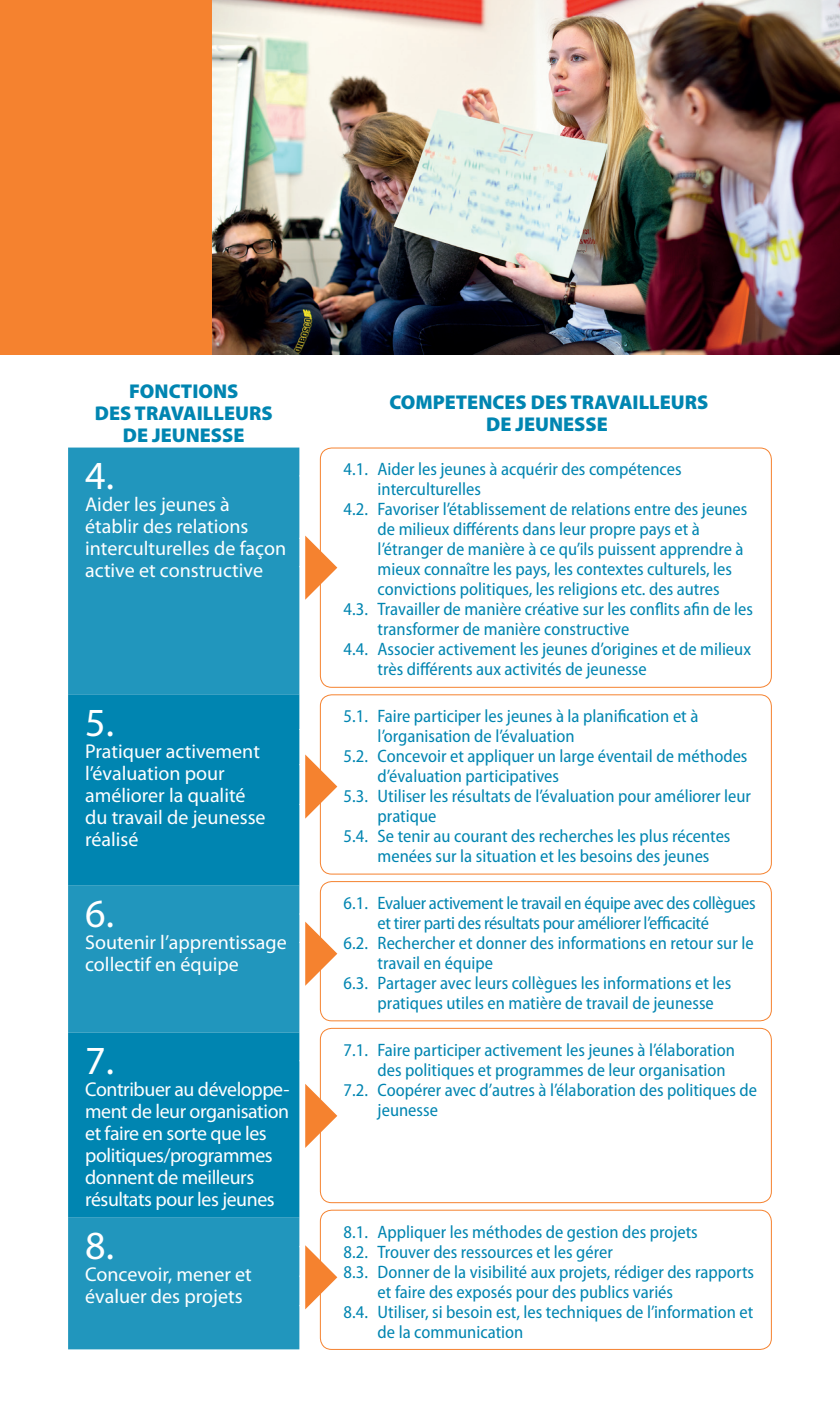
<style>
.page{position:relative;width:840px;height:1418px;background:#fff}
.page>*{position:absolute;margin:0;border:0;box-sizing:border-box;transform-origin:0 0}
.t1{font:40px "Myriad Pro";color:#fff}
.t2{font:20px/22px "Myriad Pro";color:#fff}
.t3{font:20px/22px "Myriad Pro";letter-spacing:-.02em;color:#fff}
.t4{font:900 20px/22px "Myriad Pro";color:#0085b1;text-align:center}
.t5{font:semi-condensed 18px "Myriad Pro";color:#0085b1}
.t6{font:semi-condensed 18px "Myriad Pro";letter-spacing:-.02em;color:#0085b1}
</style>
<div class="page">
<div style="left:0;top:0;width:215px;height:354px;background:#f5822f"></div>
<svg style="left:68px;top:447px;width:231px;height:902px;background:#2397bd"></svg>
<svg style="left:68px;top:694px;width:231px;height:523px;background:#098ab4"></svg>
<svg style="left:305px;top:1083px;width:32px;height:64px"></svg>
<svg style="left:299px;top:921px;width:39px;height:64px"></svg>
<svg style="left:299px;top:754px;width:39px;height:64px"></svg>
<svg style="left:299px;top:535px;width:39px;height:64px"></svg>
<svg style="left:299px;top:1245px;width:39px;height:64px"></svg>
<div style="left:320px;top:447px;width:451px;height:240px;border:1px solid #f5822f;border-radius:11px"></div>
<div style="left:320px;top:694px;width:451px;height:180px;border:1px solid #f5822f;border-radius:11px"></div>
<div style="left:320px;top:881px;width:451px;height:140px;border:1px solid #f5822f;border-radius:11px"></div>
<div style="left:320px;top:1027px;width:451px;height:176px;border:1px solid #f5822f;border-radius:11px"></div>
<div style="left:320px;top:1209px;width:451px;height:140px;border:1px solid #f5822f;border-radius:11px"></div>
<img style="left:213px;top:0;width:626px;height:354px">
<p class="t4" style="left:95px;top:379px;width:179px">FONCTIONS<br>DES TRAVAILLEURS<br>DE JEUNESSE</p>
<p class="t4" style="left:389px;top:390px;width:320px">COMPETENCES DES TRAVAILLEURS<br>DE JEUNESSE</p>
<h1 class="t1" style="left:85px;top:451px;width:30px">4.</h1>
<p class="t2" style="left:85px;top:493px;width:202px">Aider les jeunes à établir des relations interculturelles de façon active et constructive</p>
<p class="t5" style="left:343px;top:458px;width:339px">4.1. Aider les jeunes à acquérir des compétences</p>
<p class="t5" style="left:377px;top:478px;width:105px">interculturelles</p>
<p class="t5" style="left:343px;top:498px;width:405px">4.2. Favoriser l’établissement de relations entre des jeunes</p>
<p class="t5" style="left:377px;top:518px;width:323px">de milieux différents dans leur propre pays et à</p>
<p class="t5" style="left:377px;top:538px;width:367px">l’étranger de manière à ce qu’ils puissent apprendre à</p>
<p class="t5" style="left:377px;top:558px;width:356px">mieux connaître les pays, les contextes culturels, les</p>
<p class="t5" style="left:377px;top:578px;width:343px">convictions politiques, les religions etc. des autres</p>
<p class="t5" style="left:343px;top:598px;width:411px">4.3. Travailler de manière créative sur les conflits afin de les</p>
<p class="t5" style="left:377px;top:618px;width:253px">transformer de manière constructive</p>
<p class="t5" style="left:343px;top:638px;width:408px">4.4. Associer activement les jeunes d’origines et de milieux</p>
<p class="t5" style="left:377px;top:658px;width:270px">très différents aux activités de jeunesse</p>
<p class="t5" style="left:343px;top:705px;width:356px">5.1. Faire participer les jeunes à la planification et à</p>
<p class="t5" style="left:377px;top:725px;width:198px">l’organisation de l’évaluation</p>
<p class="t5" style="left:343px;top:745px;width:405px">5.2. Concevoir et appliquer un large éventail de méthodes</p>
<p class="t5" style="left:377px;top:765px;width:183px">d’évaluation participatives</p>
<p class="t5" style="left:343px;top:785px;width:409px">5.3. Utiliser les résultats de l’évaluation pour améliorer leur</p>
<p class="t5" style="left:377px;top:805px;width:60px">pratique</p>
<p class="t5" style="left:343px;top:825px;width:388px">5.4. Se tenir au courant des recherches les plus récentes</p>
<p class="t5" style="left:377px;top:845px;width:333px">menées sur la situation et les besoins des jeunes</p>
<p class="t6" style="left:343px;top:891px;width:413px">6.1. Evaluer activement le travail en équipe avec des collègues</p>
<p class="t6" style="left:377px;top:911px;width:332px">et tirer parti des résultats pour améliorer l’efficacité</p>
<p class="t5" style="left:343px;top:931px;width:411px">6.2. Rechercher et donner des informations en retour sur le</p>
<p class="t5" style="left:377px;top:951px;width:117px">travail en équipe</p>
<p class="t5" style="left:343px;top:971px;width:389px">6.3. Partager avec leurs collègues les informations et les</p>
<p class="t5" style="left:377px;top:991px;width:337px">pratiques utiles en matière de travail de jeunesse</p>
<p class="t5" style="left:343px;top:1038px;width:392px">7.1. Faire participer activement les jeunes à l’élaboration</p>
<p class="t5" style="left:377px;top:1058px;width:349px">des politiques et programmes de leur organisation</p>
<p class="t5" style="left:343px;top:1078px;width:415px">7.2. Coopérer avec d’autres à l’élaboration des politiques de</p>
<p class="t5" style="left:377px;top:1098px;width:62px">jeunesse</p>
<h1 class="t1" style="left:85px;top:697px;width:30px">5.</h1>
<p class="t2" style="left:85px;top:739px;width:182px">Pratiquer activement l’évaluation pour améliorer la qualité du travail de jeunesse réalisé</p>
<h1 class="t1" style="left:85px;top:888px;width:30px">6.</h1>
<p class="t2" style="left:85px;top:931px;width:203px">Soutenir l’apprentissage collectif en équipe</p>
<h1 class="t1" style="left:85px;top:1035px;width:30px">7.</h1>
<p class="t3" style="left:85px;top:1077px;width:206px">Contribuer au développe&shy;ment de leur organisation et faire en sorte que les politiques/programmes donnent de meilleurs résultats pour les jeunes</p>
<h1 class="t1" style="left:85px;top:1220px;width:30px">8.</h1>
<p class="t2" style="left:85px;top:1262px;width:168px">Concevoir, mener et évaluer des projets</p>
<p class="t5" style="left:343px;top:1220px;width:355px">8.1. Appliquer les méthodes de gestion des projets</p>
<p class="t5" style="left:343px;top:1240px;width:270px">8.2. Trouver des ressources et les gérer</p>
<p class="t5" style="left:343px;top:1260px;width:412px">8.3. Donner de la visibilité aux projets, rédiger des rapports</p>
<p class="t5" style="left:377px;top:1280px;width:297px">et faire des exposés pour des publics variés</p>
<p class="t5" style="left:343px;top:1300px;width:411px">8.4. Utiliser, si besoin est, les techniques de l’information et</p>
<p class="t5" style="left:377px;top:1320px;width:147px">de la communication</p>
</div>
